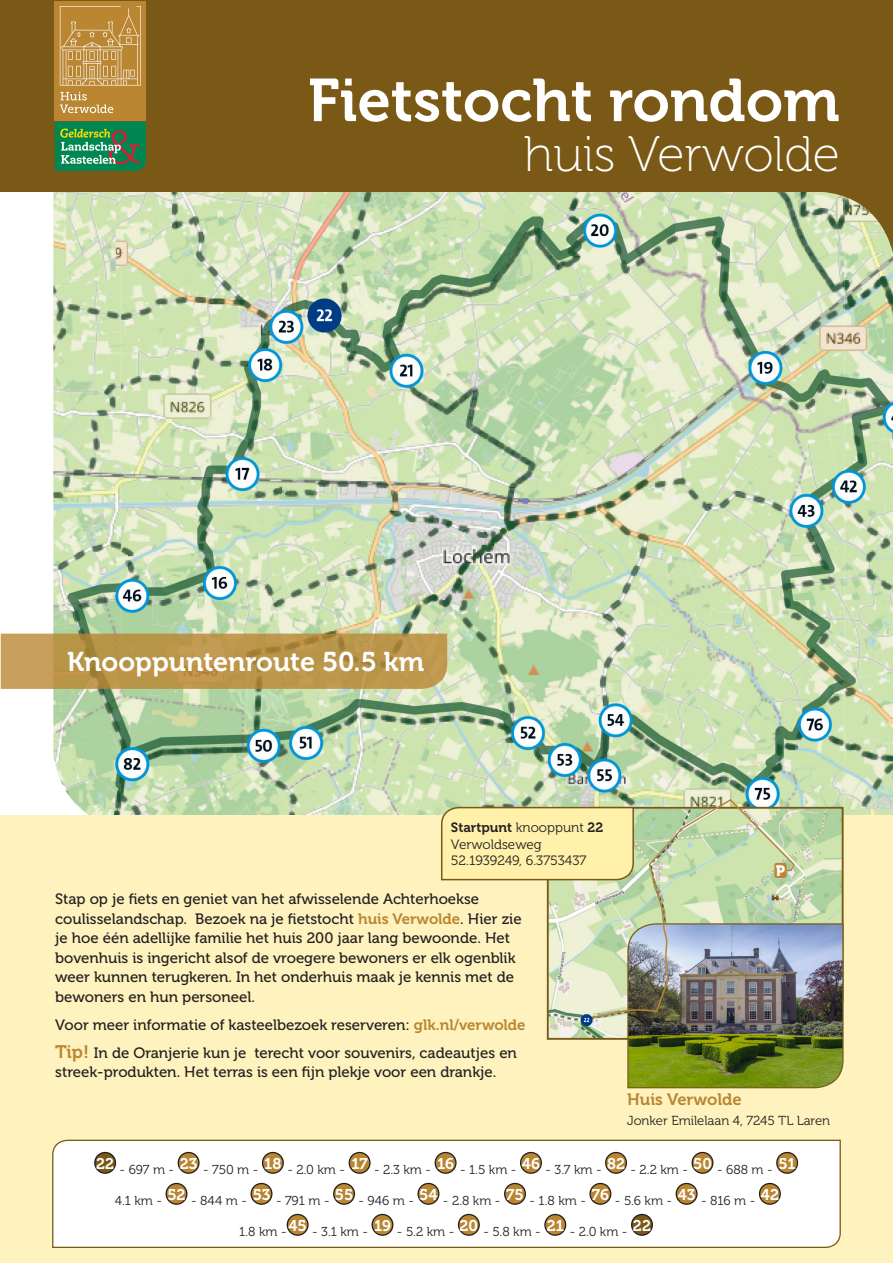
<style>
.page{position:relative;width:893px;height:1263px;background:#fff}
.page>*{position:absolute;margin:0;border:0;box-sizing:border-box;transform-origin:0 0}
.t1{font:60px "Museo 700";color:#fff}
.platte_tekst{font:49.95px "Museo 100";color:#fff}
.t2{font:27px "Museo 700";color:#fff}
.platte_tekst-2{font:16.5px "Museo 700";color:#ba8632}
.platte_tekst-3{font:15.45px "Museo 700";color:#fff}
.intro{font:15px/19.5px "Museo 500";color:#231f20}
.platte_tekst-4{font:15px "Museo 900";color:#fff}
.platte_tekst-5{font:13.5px "Museo 300";letter-spacing:-.005em;color:#231f20}
.platte_tekst-6{font:13.5px "Museo 700";color:#231f20}
.platte_tekst-7{font:13.05px "Museo 300";color:#231f20}
.platte_tekst-8{font:12.9px "Museo 300";color:#231f20}
.s1{font-family:"Museo 300"}
.s2{font-family:"Museo 700";color:#ba8632}
.s3{font-family:"Museo 700";font-size:18px;color:#ba8632}
</style>
<div class="page">
<img style="left:53px;top:191px;width:840px;height:625px">
<div style="left:0;top:0;width:893px;height:191px;background:#7a5917"></div>
<svg style="left:1px;top:634px;width:446px;height:55px;background:#bb964b"></svg>
<div style="left:1px;top:816px;width:892px;height:447px;background:#fef3be"></div>
<svg style="left:546px;top:806px;width:298px;height:234px;background:#ccd9b5"></svg>
<img style="left:627px;top:923px;width:217px;height:166px">
<div style="left:55px;top:1px;width:91px;height:120px;background:#ba8632"></div>
<svg style="left:60px;top:92px;width:53px;height:21px"></svg>
<svg style="left:60px;top:6px;width:81px;height:80px"></svg>
<svg style="left:55px;top:122px;width:91px;height:49px;background:#318e5b"></svg>
<svg style="left:440px;top:806px;width:150px;height:75px;background:#f7e8a3"></svg>
<svg style="left:52px;top:1139px;width:789px;height:109px;background:#f0ebe3"></svg>
<img style="left:590px;top:798px;width:206px;height:221px">
<p class="t1" style="left:308px;top:67px;width:533px">Fietstocht rondom</p>
<p class="platte_tekst" style="left:524px;top:127px;width:318px">huis Verwolde</p>
<p class="t2" style="left:67px;top:647px;width:359px">Knooppuntenroute 50.5 km</p>
<p class="platte_tekst-6" style="left:451px;top:820px;width:154px">Startpunt <span class="s1">knooppunt</span> 22</p>
<p class="platte_tekst-5" style="left:451px;top:837px;width:92px">Verwoldseweg</p>
<p class="platte_tekst-5" style="left:451px;top:853px;width:137px">52.1939249, 6.3753437</p>
<p class="intro" style="left:55px;top:890px;width:468px">Stap op je fiets en geniet van het afwisselende Achterhoekse coulisselandschap. Bezoek na je fietstocht <span class="s2">huis Verwolde</span>. Hier zie je hoe één adellijke familie het huis 200 jaar lang bewoonde. Het bovenhuis is ingericht alsof de vroegere bewoners er elk ogenblik weer kunnen terugkeren. In het onderhuis maak je kennis met de bewoners en hun personeel.</p>
<p class="intro" style="left:55px;top:1015px;width:472px">Voor meer informatie of kasteelbezoek reserveren: <span class="s2">glk.nl/verwolde</span></p>
<p class="intro" style="left:55px;top:1043px;width:463px"><span class="s3">Tip!</span> In de Oranjerie kun je terecht voor souvenirs, cadeautjes en streek-produkten. Het terras is een fijn plekje voor een drankje.</p>
<p class="platte_tekst-4" style="left:776px;top:862px;width:11px">P</p>
<p class="platte_tekst-2" style="left:627px;top:1090px;width:116px">Huis Verwolde</p>
<p class="platte_tekst-7" style="left:627px;top:1113px;width:205px">Jonker Emilelaan 4, 7245 TL Laren</p>
<p class="platte_tekst-3" style="left:96px;top:1155px;width:20px">22</p>
<p class="platte_tekst-3" style="left:180px;top:1155px;width:19px">23</p>
<p class="platte_tekst-3" style="left:264px;top:1155px;width:19px">18</p>
<p class="platte_tekst-8" style="left:120px;top:1162px;width:56px">- 697 m -</p>
<p class="platte_tekst-8" style="left:203px;top:1162px;width:57px">- 750 m -</p>
<p class="platte_tekst-8" style="left:287px;top:1162px;width:59px">- 2.0 km -</p>
<p class="platte_tekst-3" style="left:437px;top:1155px;width:18px">16</p>
<p class="platte_tekst-3" style="left:522px;top:1155px;width:20px">46</p>
<p class="platte_tekst-3" style="left:607px;top:1155px;width:20px">82</p>
<p class="platte_tekst-3" style="left:693px;top:1155px;width:20px">50</p>
<p class="platte_tekst-3" style="left:351px;top:1155px;width:18px">17</p>
<p class="platte_tekst-3" style="left:779px;top:1155px;width:19px">51</p>
<p class="platte_tekst-8" style="left:374px;top:1162px;width:59px">- 2.3 km -</p>
<p class="platte_tekst-8" style="left:630px;top:1162px;width:59px">- 2.2 km -</p>
<p class="platte_tekst-8" style="left:717px;top:1162px;width:57px">- 688 m -</p>
<p class="platte_tekst-8" style="left:460px;top:1162px;width:58px">- 1.5 km -</p>
<p class="platte_tekst-8" style="left:545px;top:1162px;width:58px">- 3.7 km -</p>
<p class="platte_tekst-3" style="left:167px;top:1186px;width:20px">52</p>
<p class="platte_tekst-3" style="left:592px;top:1186px;width:19px">76</p>
<p class="platte_tekst-3" style="left:761px;top:1186px;width:20px">42</p>
<p class="platte_tekst-3" style="left:253px;top:1186px;width:19px">53</p>
<p class="platte_tekst-3" style="left:335px;top:1186px;width:20px">55</p>
<p class="platte_tekst-3" style="left:419px;top:1186px;width:20px">54</p>
<p class="platte_tekst-3" style="left:506px;top:1186px;width:19px">75</p>
<p class="platte_tekst-3" style="left:678px;top:1186px;width:19px">43</p>
<p class="platte_tekst-8" style="left:191px;top:1193px;width:58px">- 844 m -</p>
<p class="platte_tekst-8" style="left:276px;top:1193px;width:55px">- 791 m -</p>
<p class="platte_tekst-8" style="left:359px;top:1193px;width:57px">- 946 m -</p>
<p class="platte_tekst-8" style="left:443px;top:1193px;width:59px">- 2.8 km -</p>
<p class="platte_tekst-8" style="left:529px;top:1193px;width:58px">- 1.8 km -</p>
<p class="platte_tekst-8" style="left:615px;top:1193px;width:59px">- 5.6 km -</p>
<p class="platte_tekst-8" style="left:701px;top:1193px;width:56px">- 816 m -</p>
<p class="platte_tekst-8" style="left:115px;top:1193px;width:49px">4.1 km -</p>
<p class="platte_tekst-3" style="left:374px;top:1217px;width:18px">19</p>
<p class="platte_tekst-3" style="left:460px;top:1217px;width:20px">20</p>
<p class="platte_tekst-3" style="left:547px;top:1217px;width:19px">21</p>
<p class="platte_tekst-3" style="left:633px;top:1217px;width:20px">22</p>
<p class="platte_tekst-3" style="left:288px;top:1217px;width:20px">45</p>
<p class="platte_tekst-8" style="left:239px;top:1224px;width:49px">1.8 km -</p>
<p class="platte_tekst-8" style="left:397px;top:1224px;width:59px">- 5.2 km -</p>
<p class="platte_tekst-8" style="left:483px;top:1224px;width:59px">- 5.8 km -</p>
<p class="platte_tekst-8" style="left:570px;top:1224px;width:59px">- 2.0 km -</p>
<p class="platte_tekst-8" style="left:312px;top:1224px;width:57px">- 3.1 km -</p>
</div>
